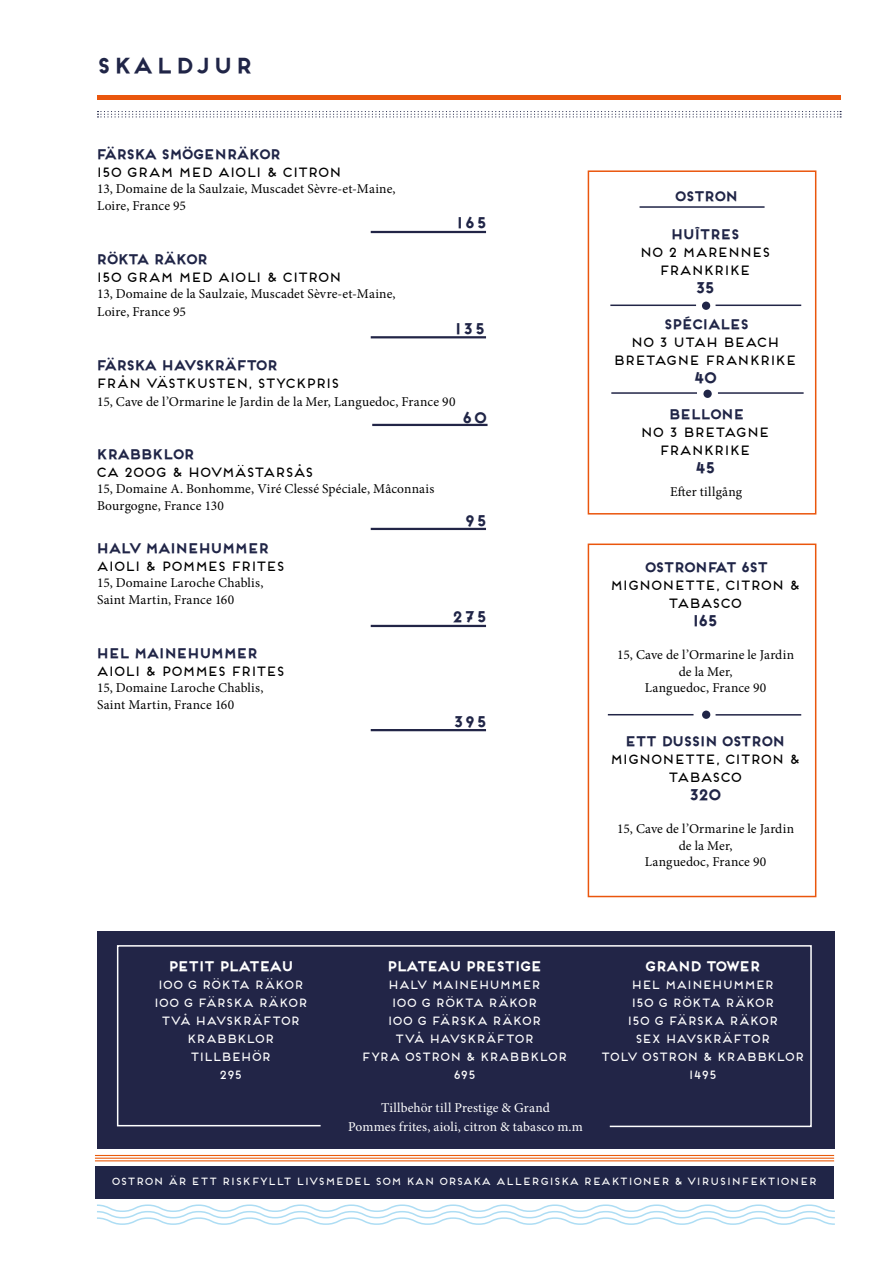
<style>
.page{position:relative;width:893px;height:1263px;background:#fff}
.page>*{position:absolute;margin:0;border:0;box-sizing:border-box;transform-origin:0 0}
.t1{font:700 21px "Frontage";color:#202547}
.t2{font:700 15px "Frontage";letter-spacing:-.05em;color:#202547}
.t3{font:13.5px/16.5px "Minion Pro";letter-spacing:.01em;color:#000}
.t4{font:13.5px/18px "Frontage";letter-spacing:-.2em;color:#000;text-align:center}
.t5{font:700 13.5px "Frontage";letter-spacing:-.19em;color:#202547}
.t6{font:13.5px/19.5px "Minion Pro";letter-spacing:.01em;color:#fff;text-align:center}
.t7{font:700 13.5px "Frontage";letter-spacing:-.19em;color:#fff}
.t8{font:12px/18px "Frontage";letter-spacing:-.185em;color:#fff;text-align:center}
.t9{font:10.5px "Frontage";letter-spacing:-.13em;color:#fff}
</style>
<div class="page">
<hr style="left:97px;top:96px;width:744px;height:4px;background:#ea560d">
<div style="left:96px;top:1166px;width:738px;height:32px;background:#202547"></div>
<svg style="left:97px;top:1204px;width:738px;height:21px"></svg>
<svg style="left:98px;top:111px;width:743px;height:6px"></svg>
<hr style="left:95px;top:1160px;width:739px;height:1px;background:#ea5b0b">
<hr style="left:95px;top:1157px;width:739px;height:2px;background:#ea5b0b">
<hr style="left:95px;top:1155px;width:739px;height:1px;background:#ea5b0b">
<div style="left:97px;top:932px;width:737px;height:217px;background:#222547"></div>
<svg style="left:116px;top:945px;width:696px;height:183px"></svg>
<div style="left:703px;top:390px;width:9px;height:8px;background:#202547;border-radius:50%"></div>
<div style="left:702px;top:302px;width:8px;height:8px;background:#202547;border-radius:50%"></div>
<div style="left:588px;top:170px;width:228px;height:344px;border:2px solid #ea560d"></div>
<hr style="left:371px;top:336px;width:115px;height:2px;background:#222547">
<hr style="left:372px;top:424px;width:116px;height:2px;background:#222547">
<hr style="left:371px;top:528px;width:115px;height:2px;background:#222547">
<hr style="left:371px;top:625px;width:115px;height:2px;background:#222547">
<hr style="left:371px;top:729px;width:115px;height:2px;background:#222547">
<hr style="left:716px;top:305px;width:85px;height:1px;background:#222547">
<hr style="left:718px;top:392px;width:86px;height:2px;background:#222547">
<hr style="left:610px;top:305px;width:86px;height:1px;background:#222547">
<hr style="left:611px;top:392px;width:86px;height:2px;background:#222547">
<hr style="left:639px;top:206px;width:126px;height:2px;background:#202547">
<hr style="left:371px;top:231px;width:115px;height:2px;background:#222547">
<div style="left:588px;top:543px;width:228px;height:354px;border:2px solid #ea560d"></div>
<div style="left:702px;top:710px;width:8px;height:9px;background:#202547;border-radius:50%"></div>
<hr style="left:608px;top:714px;width:85px;height:1px;background:#222547">
<hr style="left:716px;top:714px;width:85px;height:2px;background:#222547">
<h1 class="t1" style="left:95px;top:52px;width:160px">SKALDJUR</h1>
<p class="t5" style="left:95px;top:146px;width:188px">FÄRSKA SMÖGENRÄKOR</p>
<p class="t4" style="left:95px;top:163px;width:249px">150 GRAM MED AIOLI &amp; CITRON</p>
<p class="t3" style="left:97px;top:181px;width:300px">13, Domaine de la Saulzaie, Muscadet Sèvre-et-Maine,<br>Loire, France 95</p>
<p class="t5" style="left:95px;top:251px;width:115px">RÖKTA RÄKOR</p>
<p class="t4" style="left:95px;top:268px;width:249px">150 GRAM MED AIOLI &amp; CITRON</p>
<p class="t3" style="left:97px;top:285px;width:300px;line-height:18px">13, Domaine de la Saulzaie, Muscadet Sèvre-et-Maine,<br>Loire, France 95</p>
<p class="t2" style="left:455px;top:213px;width:34px">165</p>
<p class="t2" style="left:453px;top:320px;width:34px">135</p>
<p class="t5" style="left:95px;top:357px;width:185px">FÄRSKA HAVSKRÄFTOR</p>
<p class="t4" style="left:95px;top:374px;width:247px">FRÅN VÄSTKUSTEN, STYCKPRIS</p>
<p class="t3" style="left:97px;top:394px;width:360px">15, Cave de l’Ormarine le Jardin de la Mer, Languedoc, France 90</p>
<p class="t2" style="left:460px;top:408px;width:28px">60</p>
<p class="t5" style="left:95px;top:446px;width:102px">KRABBKLOR</p>
<p class="t4" style="left:95px;top:463px;width:221px">CA 200G &amp; HOVMÄSTARSÅS</p>
<p class="t3" style="left:97px;top:481px;width:339px">15, Domaine A. Bonhomme, Viré Clessé Spéciale, Mâconnais<br>Bourgogne, France 130</p>
<p class="t5" style="left:95px;top:540px;width:176px">HALV MAINEHUMMER</p>
<p class="t4" style="left:95px;top:557px;width:192px">AIOLI &amp; POMMES FRITES</p>
<p class="t3" style="left:97px;top:575px;width:168px">15, Domaine Laroche Chablis,<br>Saint Martin, France 160</p>
<p class="t2" style="left:463px;top:512px;width:25px">95</p>
<p class="t5" style="left:95px;top:645px;width:165px">HEL MAINEHUMMER</p>
<p class="t4" style="left:95px;top:662px;width:192px">AIOLI &amp; POMMES FRITES</p>
<p class="t3" style="left:97px;top:680px;width:168px">15, Domaine Laroche Chablis,<br>Saint Martin, France 160</p>
<p class="t2" style="left:451px;top:607px;width:38px">275</p>
<p class="t2" style="left:452px;top:712px;width:37px">395</p>
<p class="t5" style="left:674px;top:187px;width:66px">OSTRON</p>
<p class="t5" style="left:669px;top:226px;width:73px">HUÎTRES</p>
<p class="t4" style="left:638px;top:243px;width:134px">NO 2 MARENNES<br>FRANKRIKE</p>
<p class="t2" style="left:694px;top:278px;width:23px">35</p>
<p class="t5" style="left:663px;top:316px;width:88px">SPÉCIALES</p>
<p class="t4" style="left:612px;top:333px;width:187px">NO 3 UTAH BEACH<br>BRETAGNE FRANKRIKE</p>
<p class="t2" style="left:692px;top:368px;width:27px">40</p>
<p class="t5" style="left:667px;top:406px;width:79px">BELLONE</p>
<p class="t4" style="left:639px;top:423px;width:133px">NO 3 BRETAGNE<br>FRANKRIKE</p>
<p class="t2" style="left:693px;top:458px;width:24px">45</p>
<p class="t3" style="left:670px;top:483px;width:74px">Efter tillgång</p>
<p class="t5" style="left:643px;top:559px;width:127px">OSTRONFAT 6ST</p>
<p class="t4" style="left:608px;top:576px;width:194px">MIGNONETTE, CITRON &amp;<br>TABASCO</p>
<p class="t2" style="left:691px;top:611px;width:29px">165</p>
<p class="t3" style="left:617px;top:647px;width:178px;text-align:center">15, Cave de l’Ormarine le Jardin de la Mer,<br>Languedoc, France 90</p>
<p class="t5" style="left:624px;top:733px;width:163px">ETT DUSSIN OSTRON</p>
<p class="t4" style="left:608px;top:750px;width:194px">MIGNONETTE, CITRON &amp;<br>TABASCO</p>
<p class="t2" style="left:688px;top:785px;width:35px">320</p>
<p class="t3" style="left:617px;top:821px;width:178px;text-align:center">15, Cave de l’Ormarine le Jardin de la Mer,<br>Languedoc, France 90</p>
<p class="t7" style="left:167px;top:957px;width:129px">PETIT PLATEAU</p>
<p class="t8" style="left:152px;top:975px;width:157px">100 G RÖKTA RÄKOR<br>100 G FÄRSKA RÄKOR<br>TVÅ HAVSKRÄFTOR<br>KRABBKLOR<br>TILLBEHÖR<br>295</p>
<p class="t7" style="left:386px;top:957px;width:158px">PLATEAU PRESTIGE</p>
<p class="t8" style="left:360px;top:975px;width:209px">HALV MAINEHUMMER<br>100 G RÖKTA RÄKOR<br>100 G FÄRSKA RÄKOR<br>TVÅ HAVSKRÄFTOR<br>FYRA OSTRON &amp; KRABBKLOR<br>695</p>
<p class="t6" style="left:348px;top:1098px;width:236px">Tillbehör till Prestige &amp; Grand<br>Pommes frites, aioli, citron &amp; tabasco m.m</p>
<p class="t7" style="left:644px;top:957px;width:119px">GRAND TOWER</p>
<p class="t8" style="left:600px;top:975px;width:207px">HEL MAINEHUMMER<br>150 G RÖKTA RÄKOR<br>150 G FÄRSKA RÄKOR<br>SEX HAVSKRÄFTOR<br>TOLV OSTRON &amp; KRABBKLOR<br>1495</p>
<p class="t9" style="left:110px;top:1174px;width:709px">OSTRON ÄR ETT RISKFYLLT LIVSMEDEL SOM KAN ORSAKA ALLERGISKA REAKTIONER &amp; VIRUSINFEKTIONER</p>
</div>
